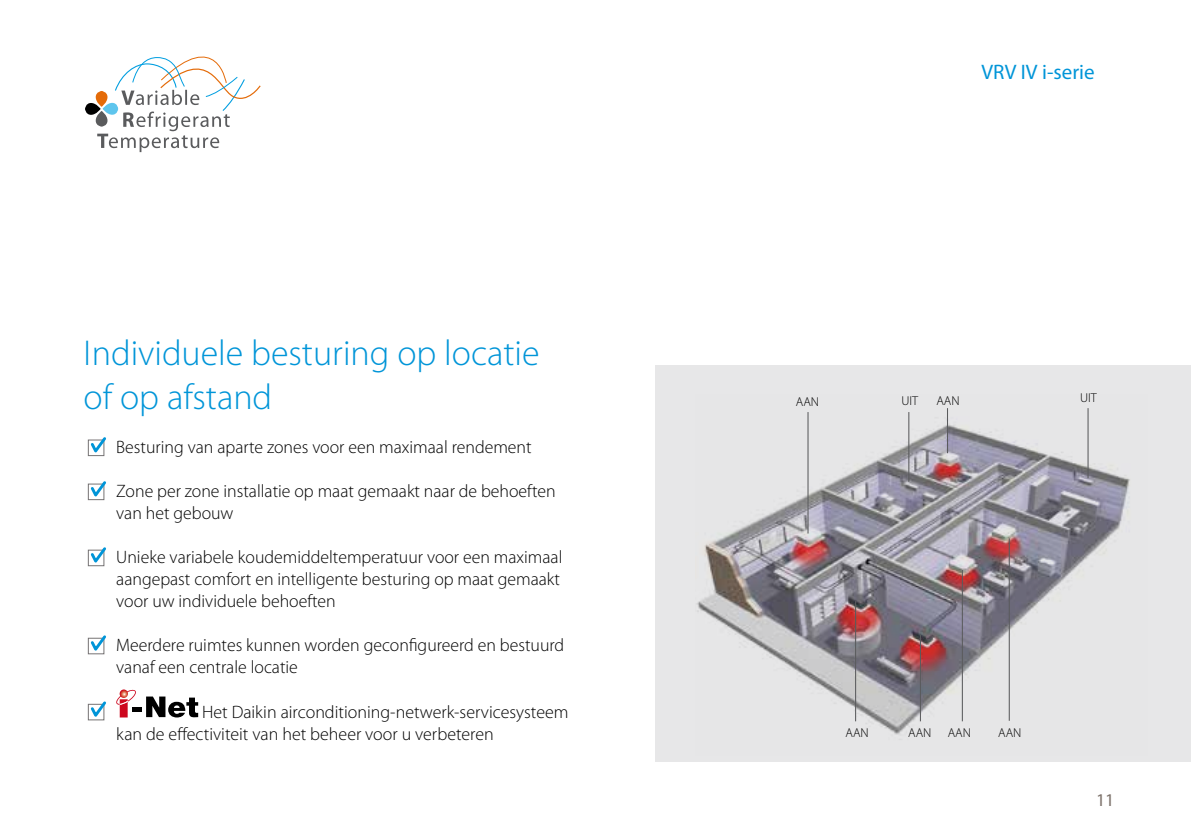
<style>
.page{position:relative;width:1191px;height:840px;background:#fff}
.page>*{position:absolute;margin:0;border:0;box-sizing:border-box;transform-origin:0 0}
.t1{font:300 36px/44px "Myriad Pro";color:#0095d8}
.t2{font:21px "Myriad Pro";color:#0095d8}
.t3{font:300 18px/22px "Myriad Pro";color:#000}
.t4{font:18px "Myriad Pro";color:#7d726b}
.t5{font:300 12.8px "Myriad Pro";color:#000}
</style>
<div class="page">
<div style="left:655px;top:365px;width:536px;height:396px;background:#e7e7e8"></div>
<img style="left:697px;top:408px;width:433px;height:327px">
<svg style="left:97px;top:57px;width:164px;height:95px"></svg>
<div style="left:96px;top:111px;width:11px;height:16px;background:#5a5b5d;border-radius:6px"></div>
<div style="left:103px;top:103px;width:15px;height:12px;background:#5ec5ed;border-radius:6px"></div>
<svg style="left:96px;top:91px;width:11px;height:16px"></svg>
<svg style="left:85px;top:103px;width:16px;height:12px"></svg>
<svg style="left:88px;top:437px;width:18px;height:19px"></svg>
<svg style="left:88px;top:481px;width:18px;height:19px"></svg>
<svg style="left:88px;top:547px;width:18px;height:19px"></svg>
<svg style="left:88px;top:635px;width:18px;height:19px"></svg>
<svg style="left:88px;top:701px;width:18px;height:19px"></svg>
<div style="left:132px;top:706px;width:9px;height:5px;background:#000"></div>
<svg style="left:116px;top:689px;width:20px;height:28px"></svg>
<svg style="left:146px;top:696px;width:52px;height:21px"></svg>
<hr style="left:807px;top:412px;width:1px;height:121px;background:#5a5b5d">
<hr style="left:855px;top:600px;width:1px;height:121px;background:#5a5b5d">
<hr style="left:908px;top:412px;width:1px;height:69px;background:#5a5b5d">
<hr style="left:920px;top:634px;width:1px;height:87px;background:#5a5b5d">
<hr style="left:961px;top:569px;width:2px;height:152px;background:#5a5b5d">
<hr style="left:1008px;top:538px;width:1px;height:182px;background:#5a5b5d">
<hr style="left:947px;top:408px;width:1px;height:45px;background:#5a5b5d">
<hr style="left:1087px;top:408px;width:1px;height:70px;background:#5a5b5d">
<h1 class="t1" style="left:84px;top:331px;width:457px">Individuele besturing op locatie of op afstand</h1>
<p class="t3" style="left:116px;top:436px;width:417px">Besturing van aparte zones voor een maximaal rendement</p>
<p class="t3" style="left:116px;top:480px;width:441px">Zone per zone installatie op maat gemaakt naar de behoeften van het gebouw</p>
<p class="t3" style="left:116px;top:546px;width:448px">Unieke variabele koudemiddeltemperatuur voor een maximaal aangepast comfort en intelligente besturing op maat gemaakt voor uw individuele behoeften</p>
<p class="t3" style="left:116px;top:634px;width:449px">Meerdere ruimtes kunnen worden geconfigureerd en bestuurd vanaf een centrale locatie</p>
<p class="t3" style="left:116px;top:700px;width:454px;text-indent:86px">Het Daikin airconditioning-netwerk-servicesysteem kan de effectiviteit van het beheer voor u verbeteren</p>
<p class="t2" style="left:981px;top:60px;width:115px">VRV IV i-serie</p>
<p class="t5" style="left:796px;top:395px;width:25px">AAN</p>
<p class="t5" style="left:901px;top:393px;width:18px">UIT</p>
<p class="t5" style="left:936px;top:393px;width:25px">AAN</p>
<p class="t5" style="left:1080px;top:390px;width:18px">UIT</p>
<p class="t5" style="left:845px;top:725px;width:25px">AAN</p>
<p class="t5" style="left:947px;top:725px;width:25px">AAN</p>
<p class="t5" style="left:998px;top:725px;width:25px">AAN</p>
<p class="t5" style="left:908px;top:725px;width:25px">AAN</p>
<p class="t4" style="left:1096px;top:789px;width:20px">11</p>
</div>
